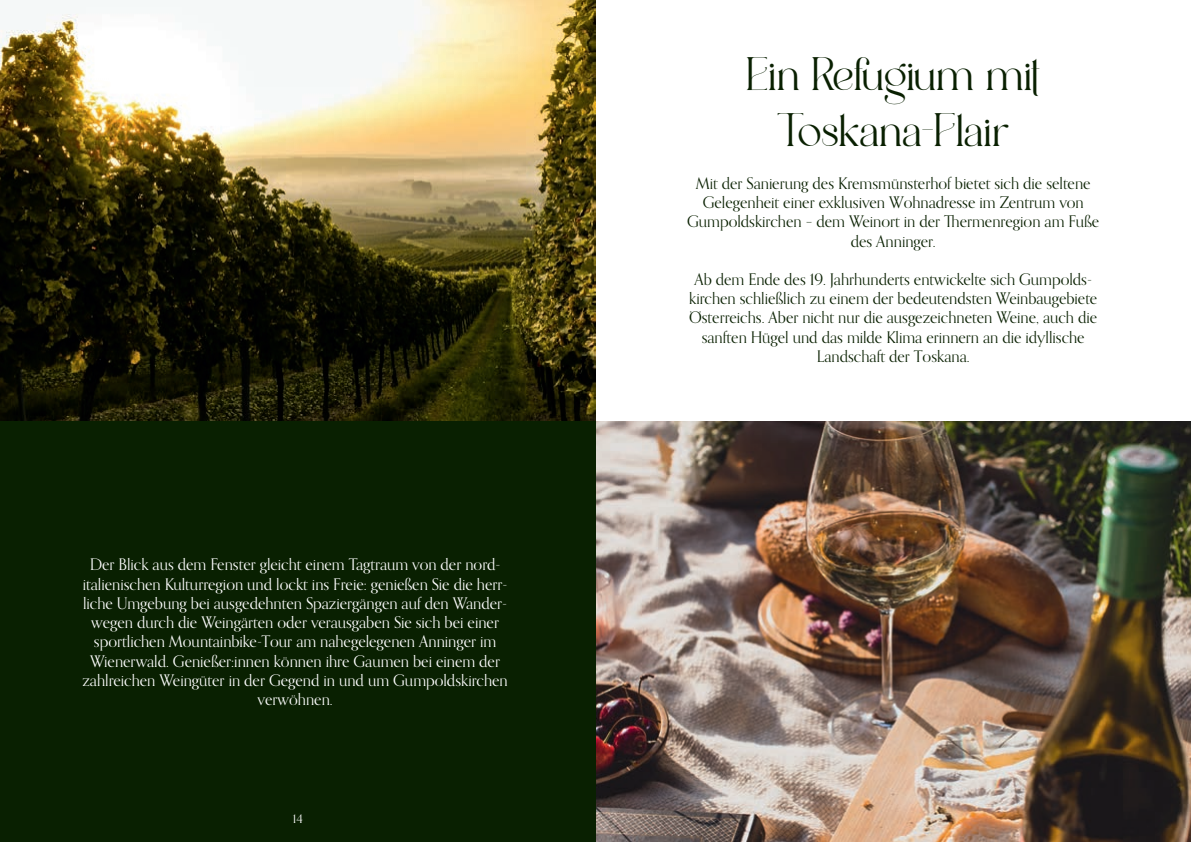
<style>
.page{position:relative;width:1191px;height:842px;background:#fff}
.page>*{position:absolute;margin:0;border:0;box-sizing:border-box;transform-origin:0 0}
.t1{font:47px/56.4px "Al Bizantheum";color:#092001;text-align:center}
.t2{font:16px/19.2px "Orpheus Pro";color:#092001;text-align:center}
.t3{font:16px/19.2px "Orpheus Pro";color:#fff;text-align:center}
.t4{font:12px "Orpheus Pro";color:#fff}
</style>
<div class="page">
<img style="left:595px;top:421px;width:596px;height:421px">
<div style="left:0;top:421px;width:595px;height:421px;background:#092001"></div>
<img style="left:0;top:0;width:595px;height:421px">
<p class="t3" style="left:82px;top:555px;width:427px">Der Blick aus dem Fenster gleicht einem Tagtraum von der nord&shy;italienischen Kulturregion und lockt ins Freie: genießen Sie die herr&shy;liche Umgebung bei ausgedehnten Spaziergängen auf den Wander&shy;wegen durch die Weingärten oder verausgaben Sie sich bei einer sportlichen Mountainbike-Tour am nahegelegenen Anninger im Wienerwald. Genießer:innen können ihre Gaumen bei einem der zahlreichen Weingüter in der Gegend in und um Gumpoldskirchen verwöhnen.</p>
<p class="t4" style="left:293px;top:811px;width:11px">14</p>
<h1 class="t1" style="left:746px;top:45px;width:295px">Ein Refugium mit<br>Toskana-Flair</h1>
<p class="t2" style="left:687px;top:173px;width:414px">Mit der Sanierung des Kremsmünsterhof bietet sich die seltene Gelegenheit einer exklusiven Wohnadresse im Zentrum von Gumpoldskirchen – dem Weinort in der Thermenregion am Fuße des Anninger.</p>
<p class="t2" style="left:689px;top:269px;width:410px">Ab dem Ende des 19. Jahrhunderts entwickelte sich Gumpolds&shy;kirchen schließlich zu einem der bedeutendsten Weinbaugebiete Österreichs. Aber nicht nur die ausgezeichneten Weine, auch die sanften Hügel und das milde Klima erinnern an die idyllische Landschaft der Toskana.</p>
</div>
